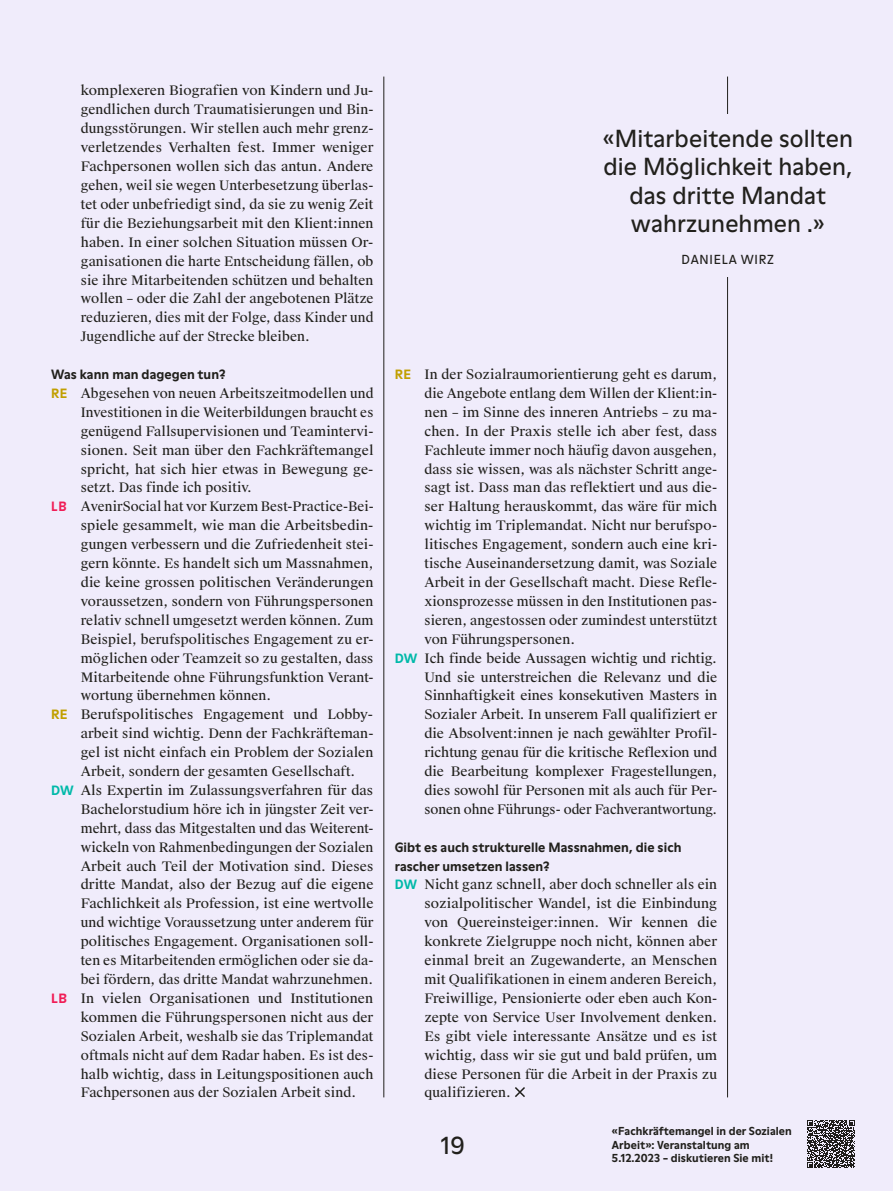
<style>
.page{position:relative;width:893px;height:1191px;background:#f0ecfb}
.page>*{position:absolute;margin:0;border:0;box-sizing:border-box;transform-origin:0 0}
.t1{font:24px/28.5px "Moderne LL";letter-spacing:.005em;color:#21201c;text-align:center}
.t2{font:13.2px/18.9px "Suisse Works";letter-spacing:.005em;color:#21201c;text-align:justify}
.t3{font:700 13.2px/18.9px "Moderne LL";letter-spacing:.005em;color:#21201c}
.t4{font:12.75px "Moderne LL";letter-spacing:.06em;color:#21201c}
.t5{font:700 11.25px/13.5px "Moderne LL";letter-spacing:.005em;color:#21201c}
.s1{font-family:"Moderne LL";font-weight:700;color:#c19f00}
.s2{font-family:"Moderne LL";font-weight:700;color:#f01d56}
.s3{font-family:"Moderne LL";font-weight:700;color:#00b9a9}
</style>
<div class="page">
<hr style="left:383px;top:77px;width:1px;height:1020px;background:#21201c">
<hr style="left:727px;top:77px;width:1px;height:1020px;background:#21201c">
<svg style="left:515px;top:1087px;width:10px;height:10px"></svg>
<div style="left:601px;top:114px;width:254px;height:163px;background:#f0ecfb"></div>
<svg style="left:807px;top:1120px;width:48px;height:48px"></svg>
<p class="t2" style="left:81px;top:82px;width:294px">komplexeren Biografien von Kindern und Ju&shy;gendlichen durch Traumatisierungen und Bin&shy;dungsstörungen. Wir stellen auch mehr grenz&shy;verletzendes Verhalten fest. Immer weniger Fachpersonen wollen sich das antun. Andere gehen, weil sie wegen Unterbesetzung überlas&shy;tet oder unbefriedigt sind, da sie zu wenig Zeit für die Beziehungsarbeit mit den Klient:innen haben. In einer solchen Situation müssen Or&shy;ganisationen die harte Entscheidung fällen, ob sie ihre Mitarbeitenden schützen und behalten wollen – oder die Zahl der angebotenen Plätze reduzieren, dies mit der Folge, dass Kinder und Jugendliche auf der Strecke bleiben.</p>
<p class="t3" style="left:51px;top:364px;width:176px">Was kann man dagegen tun?</p>
<p class="t2" style="left:51px;top:384px;width:324px"><span class="s1">RE</span> Abgesehen von neuen Arbeitszeitmodellen und</p>
<p class="t2" style="left:81px;top:403px;width:294px">Investitionen in die Weiterbildungen braucht es</p>
<p class="t2" style="left:81px;top:422px;width:294px">genügend Fallsupervisionen und Teamintervi-</p>
<p class="t2" style="left:81px;top:441px;width:294px">sionen. Seit man über den Fachkräftemangel</p>
<p class="t2" style="left:81px;top:460px;width:294px">spricht, hat sich hier etwas in Bewegung ge-</p>
<p class="t2" style="left:81px;top:478px;width:173px">setzt. Das finde ich positiv.</p>
<p class="t2" style="left:51px;top:497px;width:324px"><span class="s2">LB</span> AvenirSocial hat vor Kurzem Best-Practice-Bei-</p>
<p class="t2" style="left:81px;top:516px;width:294px">spiele gesammelt, wie man die Arbeitsbedin-</p>
<p class="t2" style="left:81px;top:535px;width:294px">gungen verbessern und die Zufriedenheit stei-</p>
<p class="t2" style="left:81px;top:554px;width:294px">gern könnte. Es handelt sich um Massnahmen,</p>
<p class="t2" style="left:81px;top:573px;width:294px">die keine grossen politischen Veränderungen</p>
<p class="t2" style="left:81px;top:592px;width:294px">voraussetzen, sondern von Führungspersonen</p>
<p class="t2" style="left:81px;top:611px;width:294px">relativ schnell umgesetzt werden können. Zum</p>
<p class="t2" style="left:81px;top:630px;width:294px">Beispiel, berufspolitisches Engagement zu er-</p>
<p class="t2" style="left:81px;top:649px;width:294px">möglichen oder Teamzeit so zu gestalten, dass</p>
<p class="t2" style="left:81px;top:667px;width:294px">Mitarbeitende ohne Führungsfunktion Verant-</p>
<p class="t2" style="left:81px;top:686px;width:192px">wortung übernehmen können.</p>
<p class="t2" style="left:51px;top:705px;width:324px"><span class="s1">RE</span> Berufspolitisches Engagement und Lobby-</p>
<p class="t2" style="left:81px;top:724px;width:294px">arbeit sind wichtig. Denn der Fachkräfteman-</p>
<p class="t2" style="left:81px;top:743px;width:294px">gel ist nicht einfach ein Problem der Sozialen</p>
<p class="t2" style="left:81px;top:762px;width:276px">Arbeit, sondern der gesamten Gesellschaft.</p>
<p class="t2" style="left:51px;top:781px;width:324px"><span class="s3">DW</span> Als Expertin im Zulassungsverfahren für das</p>
<p class="t2" style="left:81px;top:800px;width:294px">Bachelorstudium höre ich in jüngster Zeit ver-</p>
<p class="t2" style="left:81px;top:819px;width:294px">mehrt, dass das Mitgestalten und das Weiterent-</p>
<p class="t2" style="left:81px;top:838px;width:294px">wickeln von Rahmenbedingungen der Sozialen</p>
<p class="t2" style="left:81px;top:856px;width:294px">Arbeit auch Teil der Motivation sind. Dieses</p>
<p class="t2" style="left:81px;top:875px;width:294px">dritte Mandat, also der Bezug auf die eigene</p>
<p class="t2" style="left:81px;top:894px;width:294px">Fachlichkeit als Profession, ist eine wertvolle</p>
<p class="t2" style="left:81px;top:913px;width:294px">und wichtige Voraussetzung unter anderem für</p>
<p class="t2" style="left:81px;top:932px;width:294px">politisches Engagement. Organisationen soll-</p>
<p class="t2" style="left:81px;top:951px;width:294px">ten es Mitarbeitenden ermöglichen oder sie da-</p>
<p class="t2" style="left:81px;top:970px;width:294px">bei fördern, das dritte Mandat wahrzunehmen.</p>
<p class="t2" style="left:51px;top:989px;width:324px"><span class="s2">LB</span> In vielen Organisationen und Institutionen</p>
<p class="t2" style="left:81px;top:1008px;width:294px">kommen die Führungspersonen nicht aus der</p>
<p class="t2" style="left:81px;top:1026px;width:294px">Sozialen Arbeit, weshalb sie das Triplemandat</p>
<p class="t2" style="left:81px;top:1045px;width:294px">oftmals nicht auf dem Radar haben. Es ist des-</p>
<p class="t2" style="left:81px;top:1064px;width:294px">halb wichtig, dass in Leitungspositionen auch</p>
<p class="t2" style="left:81px;top:1083px;width:277px">Fachpersonen aus der Sozialen Arbeit sind.</p>
<h1 class="t1" style="left:603px;top:122px;width:252px">«Mitarbeitende sollten die Möglichkeit haben, das dritte Mandat wahrzunehmen .»</h1>
<p class="t4" style="left:682px;top:251px;width:94px">DANIELA WIRZ</p>
<p class="t2" style="left:395px;top:365px;width:324px"><span class="s1">RE</span> In der Sozialraumorientierung geht es darum,</p>
<p class="t2" style="left:424px;top:384px;width:294px">die Angebote entlang dem Willen der Klient:in-</p>
<p class="t2" style="left:424px;top:403px;width:294px">nen – im Sinne des inneren Antriebs – zu ma-</p>
<p class="t2" style="left:424px;top:422px;width:294px">chen. In der Praxis stelle ich aber fest, dass</p>
<p class="t2" style="left:424px;top:441px;width:294px">Fachleute immer noch häufig davon ausgehen,</p>
<p class="t2" style="left:424px;top:460px;width:294px">dass sie wissen, was als nächster Schritt ange-</p>
<p class="t2" style="left:424px;top:478px;width:294px">sagt ist. Dass man das reflektiert und aus die-</p>
<p class="t2" style="left:424px;top:497px;width:294px">ser Haltung herauskommt, das wäre für mich</p>
<p class="t2" style="left:424px;top:516px;width:294px">wichtig im Triplemandat. Nicht nur berufspo-</p>
<p class="t2" style="left:424px;top:535px;width:294px">litisches Engagement, sondern auch eine kri-</p>
<p class="t2" style="left:424px;top:554px;width:294px">tische Auseinandersetzung damit, was Soziale</p>
<p class="t2" style="left:424px;top:573px;width:294px">Arbeit in der Gesellschaft macht. Diese Refle-</p>
<p class="t2" style="left:424px;top:592px;width:294px">xionsprozesse müssen in den Institutionen pas-</p>
<p class="t2" style="left:424px;top:611px;width:294px">sieren, angestossen oder zumindest unterstützt</p>
<p class="t2" style="left:424px;top:630px;width:152px">von Führungspersonen.</p>
<p class="t2" style="left:395px;top:649px;width:324px"><span class="s3">DW</span> Ich finde beide Aussagen wichtig und richtig.</p>
<p class="t2" style="left:424px;top:667px;width:294px">Und sie unterstreichen die Relevanz und die</p>
<p class="t2" style="left:424px;top:686px;width:294px">Sinnhaftigkeit eines konsekutiven Masters in</p>
<p class="t2" style="left:424px;top:705px;width:294px">Sozialer Arbeit. In unserem Fall qualifiziert er</p>
<p class="t2" style="left:424px;top:724px;width:294px">die Absolvent:innen je nach gewählter Profil-</p>
<p class="t2" style="left:424px;top:743px;width:294px">richtung genau für die kritische Reflexion und</p>
<p class="t2" style="left:424px;top:762px;width:294px">die Bearbeitung komplexer Fragestellungen,</p>
<p class="t2" style="left:424px;top:781px;width:294px">dies sowohl für Personen mit als auch für Per-</p>
<p class="t2" style="left:424px;top:800px;width:294px">sonen ohne Führungs- oder Fachverantwortung.</p>
<p class="t3" style="left:395px;top:836px;width:288px">Gibt es auch strukturelle Massnahmen, die sich rascher umsetzen lassen?</p>
<p class="t2" style="left:424px;top:875px;width:294px;text-indent:-30px"><span class="s3">DW</span> Nicht ganz schnell, aber doch schneller als ein sozialpolitischer Wandel, ist die Einbindung von Quereinsteiger:innen. Wir kennen die konkrete Zielgruppe noch nicht, können aber einmal breit an Zugewanderte, an Menschen mit Qualifikationen in einem anderen Bereich, Freiwillige, Pensionierte oder eben auch Kon&shy;zepte von Service User Involvement denken.<br>Es gibt viele interessante Ansätze und es ist wichtig, dass wir sie gut und bald prüfen, um diese Personen für die Arbeit in der Praxis zu qualifizieren.</p>
<h1 class="t1" style="left:441px;top:1129px;width:26px">19</h1>
<p class="t5" style="left:612px;top:1123px;width:181px">«Fachkräftemangel in der Sozialen<br>Arbeit»: Veranstaltung am<br>5.12.2023 - diskutieren Sie mit!</p>
</div>
